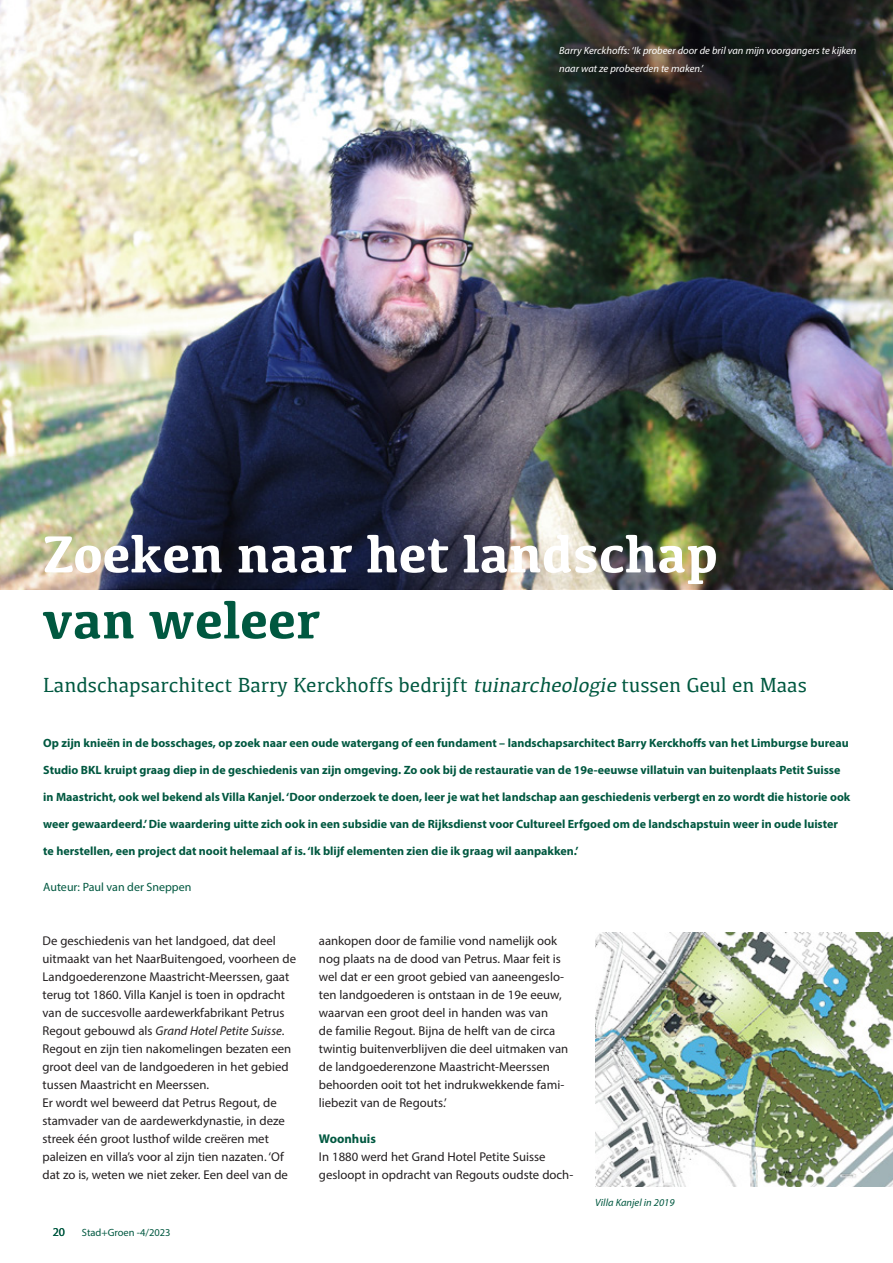
<style>
.page{position:relative;width:893px;height:1263px;background:#fff}
.page>*{position:absolute;margin:0;border:0;box-sizing:border-box;transform-origin:0 0}
.t1{font:700 54px "Kefa";color:#fff}
.t2{font:700 54px "Kefa";color:#005840}
.t3{font:21px "Kefa";color:#005840}
.t4{font:12.75px/18px "Myriad Pro";color:#231f20}
.t5{font:700 12.75px "Myriad Pro";color:#005840}
.t6{font:700 12px "Myriad Pro";color:#005840}
.t7{font:12px "Myriad Pro";color:#005840}
.t8{font:italic 10.5px/18px "Myriad Pro";color:#fff}
.t9{font:10.5px "Myriad Pro";color:#005840}
.t10{font:italic 10.5px "Myriad Pro";color:#005840}
.s1{font-style:italic}
</style>
<div class="page">
<img style="left:0;top:0;width:893px;height:589px">
<img style="left:595px;top:932px;width:298px;height:254px">
<p class="t8" style="left:559px;top:41px;width:299px">Barry Kerckhoffs: ‘Ik probeer door de bril van mijn voorgangers te kijken naar wat ze probeerden te maken.’</p>
<h1 class="t1" style="left:43px;top:518px;width:677px">Zoeken naar het landschap</h1>
<h1 class="t2" style="left:43px;top:584px;width:280px">van weleer</h1>
<h2 class="t3" style="left:43px;top:671px;width:765px">Landschapsarchitect Barry Kerckhoffs bedrijft <span class="s1">tuinarcheologie</span> tussen Geul en Maas</h2>
<p class="t6" style="left:43px;top:735px;width:807px">Op zijn knieën in de bosschages, op zoek naar een oude watergang of een fundament – landschapsarchitect Barry Kerckhoffs van het Limburgse bureau</p>
<p class="t6" style="left:43px;top:762px;width:799px">Studio BKL kruipt graag diep in de geschiedenis van zijn omgeving. Zo ook bij de restauratie van de 19e-eeuwse villatuin van buitenplaats Petit Suisse</p>
<p class="t6" style="left:43px;top:789px;width:809px">in Maastricht, ook wel bekend als Villa Kanjel. ‘Door onderzoek te doen, leer je wat het landschap aan geschiedenis verbergt en zo wordt die historie ook</p>
<p class="t6" style="left:43px;top:816px;width:796px">weer gewaardeerd.’ Die waardering uitte zich ook in een subsidie van de Rijksdienst voor Cultureel Erfgoed om de landschapstuin weer in oude luister</p>
<p class="t6" style="left:43px;top:843px;width:537px">te herstellen, een project dat nooit helemaal af is. ‘Ik blijf elementen zien die ik graag wil aanpakken.’</p>
<p class="t7" style="left:43px;top:880px;width:150px">Auteur: Paul van der Sneppen</p>
<p class="t4" style="left:43px;top:932px;width:255px">De geschiedenis van het landgoed, dat deel uitmaakt van het NaarBuitengoed, voorheen de Landgoederenzone Maastricht-Meerssen, gaat terug tot 1860. Villa Kanjel is toen in opdracht van de succesvolle aardewerkfabrikant Petrus Regout gebouwd als <span class="s1">Grand Hotel Petite Suisse</span>.<br>Regout en zijn tien nakomelingen bezaten een groot deel van de landgoederen in het gebied tussen Maastricht en Meerssen.<br>Er wordt wel beweerd dat Petrus Regout, de stamvader van de aardewerkdynastie, in deze streek één groot lusthof wilde creëren met paleizen en villa’s voor al zijn tien nazaten. ‘Of dat zo is, weten we niet zeker. Een deel van de</p>
<p class="t4" style="left:319px;top:932px;width:251px">aankopen door de familie vond namelijk ook nog plaats na de dood van Petrus. Maar feit is wel dat er een groot gebied van aaneengeslo&shy;ten landgoederen is ontstaan in de 19e eeuw, waarvan een groot deel in handen was van<br>de familie Regout. Bijna de helft van de circa twintig buitenverblijven die deel uitmaken van de landgoederenzone Maastricht-Meerssen behoorden ooit tot het indrukwekkende fami&shy;liebezit van de Regouts.’</p>
<p class="t5" style="left:319px;top:1130px;width:58px">Woonhuis</p>
<p class="t4" style="left:319px;top:1148px;width:256px">In 1880 werd het Grand Hotel Petite Suisse gesloopt in opdracht van Regouts oudste doch-</p>
<p class="t7" style="left:53px;top:1224px;width:14px">20</p>
<p class="t9" style="left:82px;top:1226px;width:90px">Stad+Groen -4/2023</p>
<p class="t10" style="left:595px;top:1196px;width:81px">Villa Kanjel in 2019</p>
</div>
